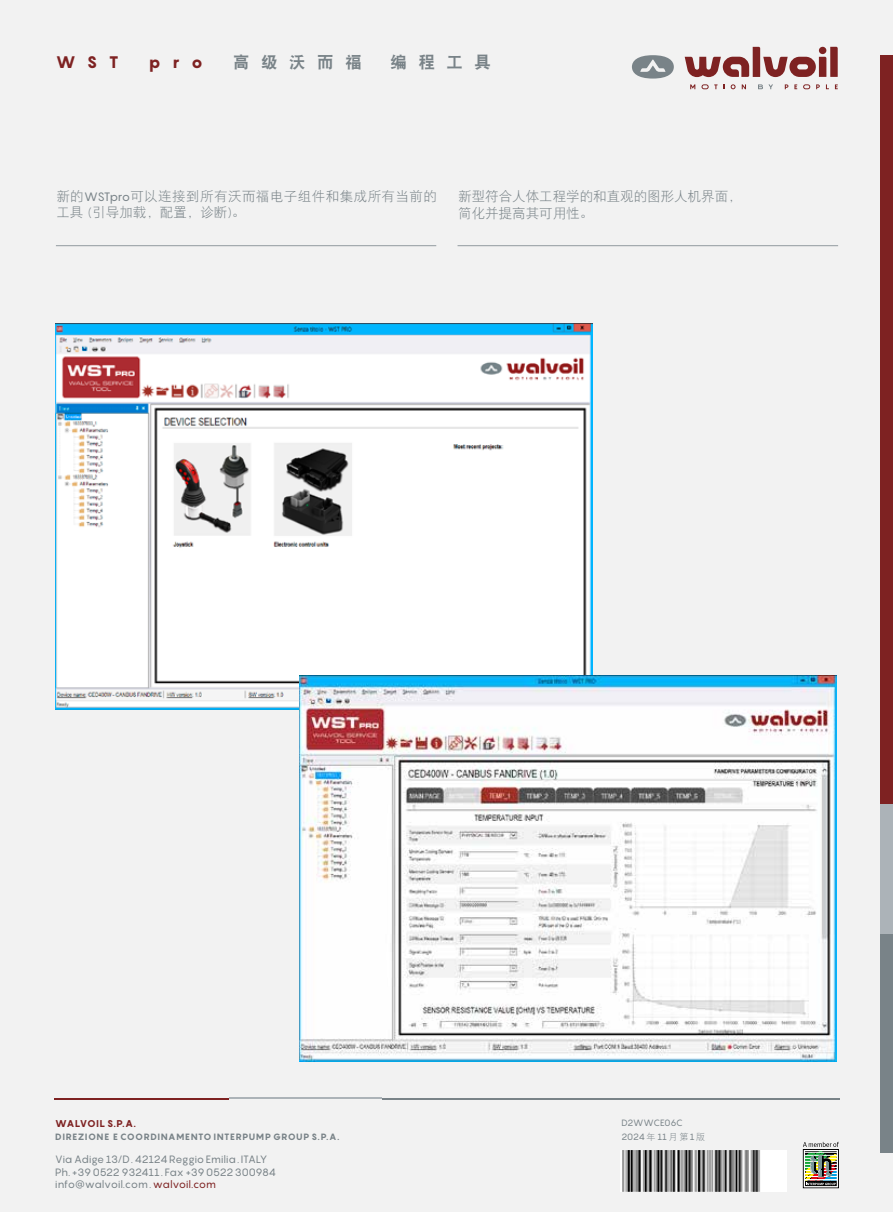
<style>
.page{position:relative;width:893px;height:1212px;background:#f2f2f2}
.page>*{position:absolute;margin:0;border:0;box-sizing:border-box;transform-origin:0 0}
.t1{font:16.5px "DFP Hei W9";letter-spacing:.7em;color:#798388}
.t2{font:800 16.5px "Pangram";letter-spacing:.695em;color:#7e2222}
.t3{font:13.5px/16.5px "DFP Hei W3";letter-spacing:.035em;color:#798388}
.t4{font:13.5px/16.5px "DFP Hei W3";color:#798388}
.t5{font:10.5px/12.8px "Pangram";letter-spacing:-.015em;color:#798388}
.t6{font:800 9.75px "Pangram";letter-spacing:-.005em;color:#7e2222}
.t7{font:800 9px "Pangram";letter-spacing:.065em;color:#798388}
.t8{font:9px/13.5px "Pangram";letter-spacing:-.015em;color:#798388}
.s1{font-family:"Pangram";font-size:12px}
.s2{color:#7e2222}
.s3{font-family:"DFP Hei W3"}
</style>
<div class="page">
<div style="left:880px;top:773px;width:13px;height:163px;background:#acb3b8"></div>
<div style="left:880px;top:934px;width:13px;height:218px;background:#798388"></div>
<div style="left:880px;top:55px;width:13px;height:749px;background:#7e2222"></div>
<hr style="left:55px;top:1097px;width:174px;height:2px;background:#7e2222">
<hr style="left:229px;top:1097px;width:153px;height:2px;background:#acb3b8">
<hr style="left:382px;top:1097px;width:458px;height:2px;background:#798388">
<svg style="left:803px;top:1142px;width:36px;height:45px"></svg>
<img style="left:621px;top:1150px;width:166px;height:41px">
<svg style="left:685px;top:47px;width:153px;height:30px"></svg>
<svg style="left:632px;top:55px;width:42px;height:24px"></svg>
<svg style="left:690px;top:84px;width:5px;height:5px"></svg>
<svg style="left:731px;top:84px;width:5px;height:5px"></svg>
<svg style="left:742px;top:84px;width:4px;height:5px"></svg>
<svg style="left:758px;top:84px;width:15px;height:5px"></svg>
<svg style="left:785px;top:84px;width:3px;height:5px"></svg>
<svg style="left:794px;top:84px;width:3px;height:5px"></svg>
<svg style="left:816px;top:84px;width:4px;height:5px"></svg>
<svg style="left:835px;top:84px;width:3px;height:5px"></svg>
<svg style="left:803px;top:84px;width:7px;height:5px"></svg>
<svg style="left:701px;top:84px;width:16px;height:5px"></svg>
<img style="left:55px;top:323px;width:537px;height:386px">
<img style="left:300px;top:675px;width:537px;height:386px">
<hr style="left:56px;top:245px;width:380px;height:1px;background:#929ba0">
<hr style="left:458px;top:245px;width:380px;height:1px;background:#929ba0">
<h1 class="t2" style="left:56px;top:51px;width:65px">WST</h1>
<h1 class="t2" style="left:149px;top:51px;width:55px">pro</h1>
<h1 class="t1" style="left:233px;top:53px;width:130px">高级沃而福</h1>
<h1 class="t1" style="left:390px;top:53px;width:102px">编程工具</h1>
<p class="t3" style="left:56px;top:188px;width:382px">新的<span class="s1">WSTpro</span>可以连接到所有沃而福电子组件和集成所有当前的工具 (引导加载，配置，诊断)。</p>
<p class="t4" style="left:458px;top:188px;width:285px">新型符合人体工程学的和直观的图形人机界面，简化并提高其可用性。</p>
<p class="t6" style="left:55px;top:1117px;width:82px">WALVOIL S.P.A.</p>
<p class="t7" style="left:55px;top:1130px;width:286px">DIREZIONE E COORDINAMENTO INTERPUMP GROUP S.P.A.</p>
<p class="t5" style="left:55px;top:1152px;width:222px">Via Adige 13/D . 42124 Reggio Emilia . ITALY<br>Ph. +39 0522 932411 . Fax +39 0522 300984 info@walvoil.com . <span class="s2">walvoil.com</span></p>
<p class="t8" style="left:621px;top:1116px;width:85px">D2WWCE06C<br>2024 <span class="s3">年</span> 11 <span class="s3">月 第</span> 1 <span class="s3">版</span></p>
</div>
